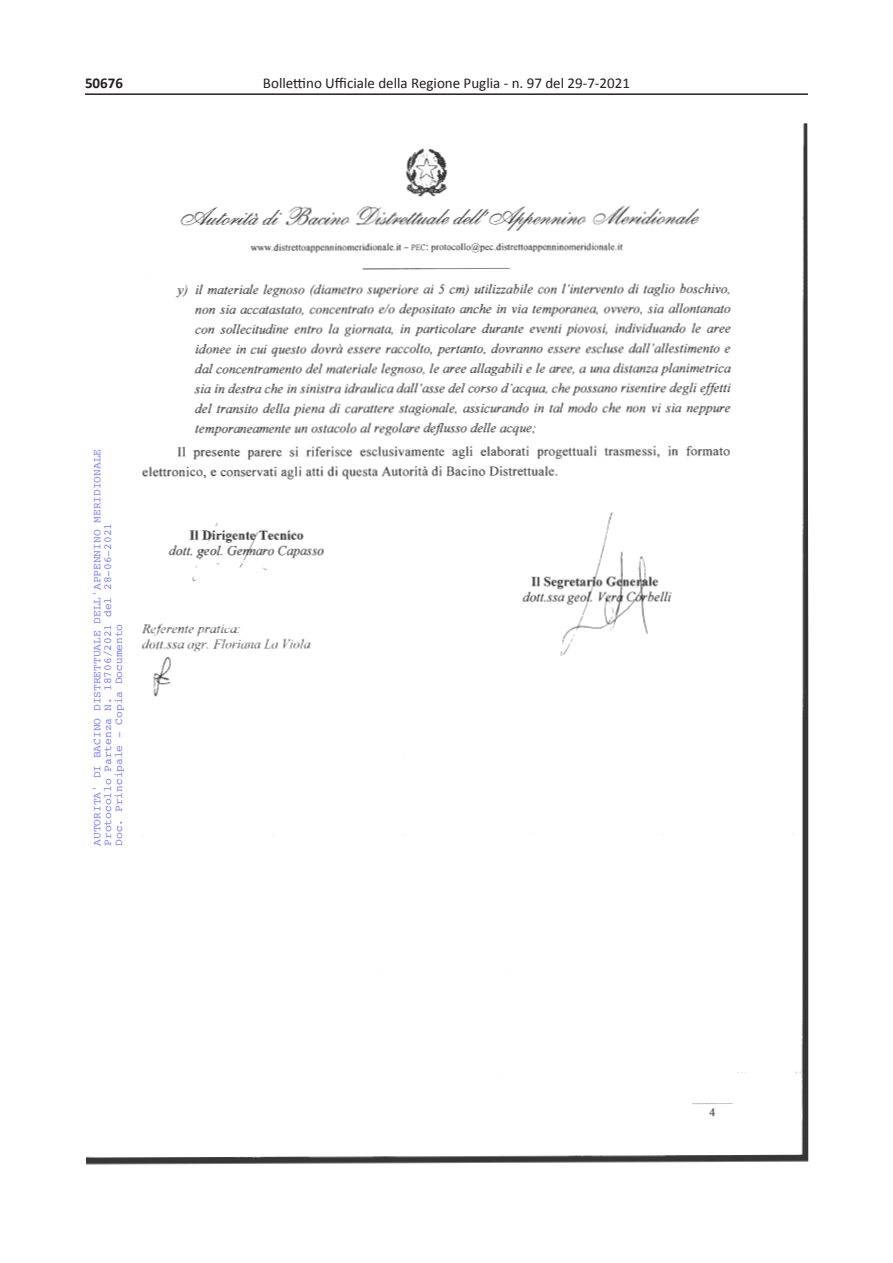
<style>
.page{position:relative;width:893px;height:1263px;background:#fff}
.page>*{position:absolute;margin:0;border:0;box-sizing:border-box;transform-origin:0 0}
.t1{font:15px "Calibri";color:#231f20}
.t2{font:700 15px "Calibri";color:#231f20}
.t3{font:10.95px/10.9px "Courier";color:rgb(0 0 255/.5)}
</style>
<div class="page">
<hr style="left:85px;top:93px;width:723px;height:2px;background:#231f20">
<img style="left:86px;top:123px;width:722px;height:1042px">
<h1 class="t2" style="left:85px;top:72px;width:40px">50676</h1>
<h1 class="t1" style="left:263px;top:74px;width:369px">Bollettino Ufficiale della Regione Puglia - n. 97 del 29-7-2021</h1>
<p class="t3" style="left:91px;top:846px;width:398px;rotate:-90deg">AUTORITA' DI BACINO DISTRETTUALE DELL'APPENNINO MERIDIONALE<br>Protocollo Partenza N. 18706/2021 del 28-06-2021<br>Doc. Principale - Copia Documento</p>
</div>
